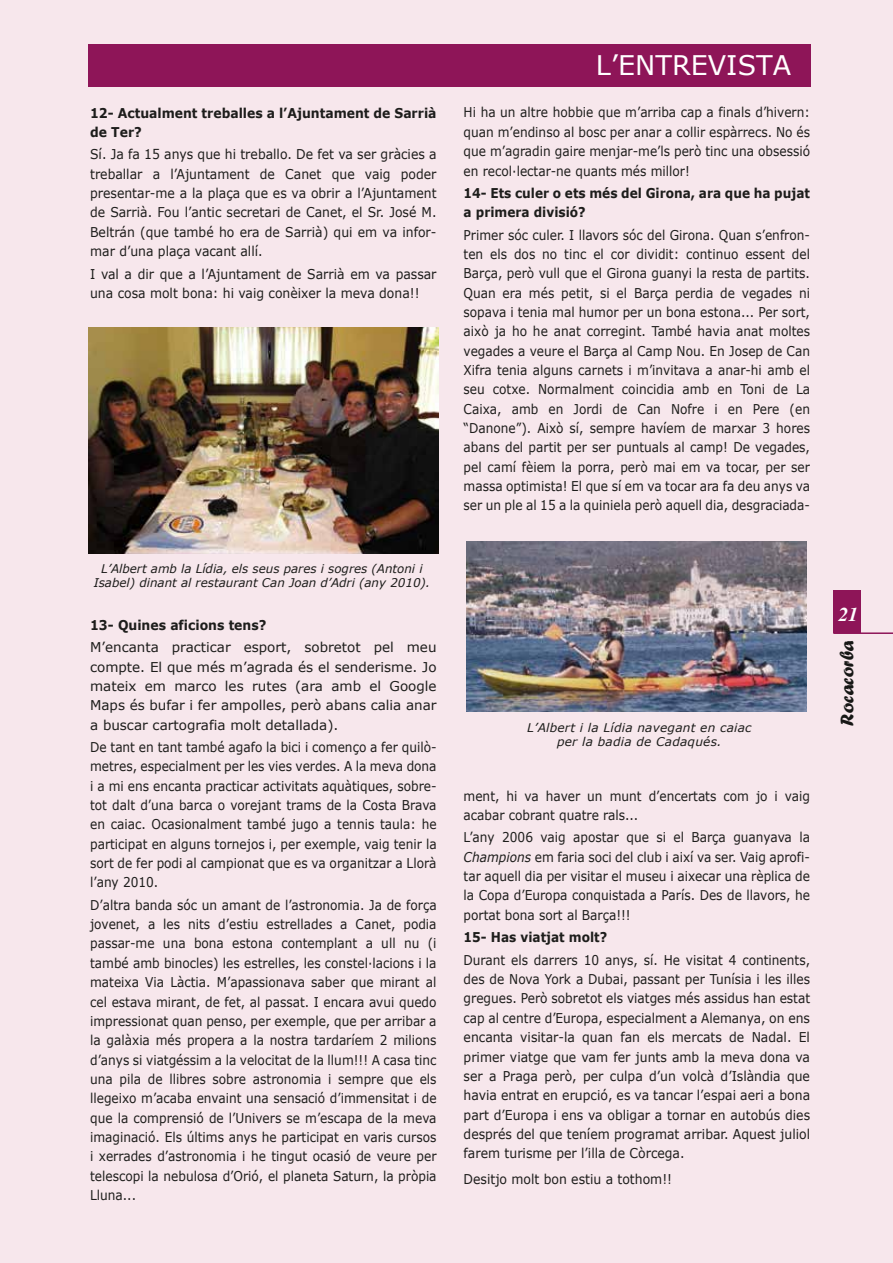
<style>
.page{position:relative;width:893px;height:1263px;background:#f7e7ec}
.page>*{position:absolute;margin:0;border:0;box-sizing:border-box;transform-origin:0 0}
.t1{font:27px "Verdana";color:#fff}
.t2{font:19.5px "Forte";color:#161715}
.t3{font:italic 700 19.5px "Times";color:#fff}
.t4{font:13.5px/19.4px "Verdana";color:#1d1d1b;text-align:justify;scale:.9 1}
.t5{font:13.5px/19.4px "Verdana";color:#1d1d1b;text-align:justify;scale:.92 1}
.t6{font:13.5px/19.4px "Verdana";color:#1d1d1b;text-align:justify}
.t7{font:700 13.5px/19.4px "Verdana";color:#1d1d1b;scale:.9 1}
.t8{font:700 13.5px/19.5px "Verdana";color:#1d1d1b;scale:.92 1}
.t9{font:italic 12px/14.4px "Verdana";color:#1d1d1b;text-align:center}
.t10{font:italic 12px/14.4px "Verdana";letter-spacing:.02em;color:#1d1d1b;text-align:center}
.s1{font-style:italic}
</style>
<div class="page">
<hr style="left:833px;top:632px;width:60px;height:2px;background:#8e1558">
<div style="left:833px;top:590px;width:28px;height:43px;background:#8e1558"></div>
<img style="left:89px;top:327px;width:349px;height:227px">
<img style="left:466px;top:542px;width:341px;height:170px">
<div style="left:88px;top:44px;width:723px;height:43px;background:#8e1558"></div>
<p class="t8" style="left:90px;top:103px;width:378px">12- Actualment treballes a l’Ajuntament de Sarrià de Ter?</p>
<p class="t5" style="left:90px;top:145px;width:378px">Sí. Ja fa 15 anys que hi treballo. De fet va ser gràcies a treballar a l’Ajuntament de Canet que vaig poder presentar-me a la plaça que es va obrir a l’Ajuntament de Sarrià. Fou l’antic secretari de Canet, el Sr. José M.<br>Beltrán (que també ho era de Sarrià) qui em va infor&shy;mar d’una plaça vacant allí.</p>
<p class="t5" style="left:90px;top:264px;width:378px">I val a dir que a l’Ajuntament de Sarrià em va passar una cosa molt bona: hi vaig conèixer la meva dona!!</p>
<p class="t9" style="left:94px;top:561px;width:338px">L’Albert amb la Lídia, els seus pares i sogres (Antoni i<br>Isabel) dinant al restaurant Can Joan d’Adri (any 2010).</p>
<p class="t8" style="left:90px;top:615px;width:193px">13- Quines aficions tens?</p>
<p class="t6" style="left:90px;top:638px;width:348px">M’encanta practicar esport, sobretot pel meu compte. El que més m’agrada és el senderisme. Jo mateix em marco les rutes (ara amb el Google Maps és bufar i fer ampolles, però abans calia anar a buscar cartografia molt detallada).</p>
<p class="t4" style="left:90px;top:738px;width:386px">De tant en tant també agafo la bici i començo a fer quilò&shy;metres, especialment per les vies verdes. A la meva dona i a mi ens encanta practicar activitats aquàtiques, sobre&shy;tot dalt d’una barca o vorejant trams de la Costa Brava en caiac. Ocasionalment també jugo a tennis taula: he participat en alguns tornejos i, per exemple, vaig tenir la sort de fer podi al campionat que es va organitzar a Llorà l’any 2010.</p>
<p class="t4" style="left:90px;top:895px;width:386px">D’altra banda sóc un amant de l’astronomia. Ja de força jovenet, a les nits d’estiu estrellades a Canet, podia passar-me una bona estona contemplant a ull nu (i també amb binocles) les estrelles, les constel·lacions i la mateixa Via Làctia. M’apassionava saber que mirant al cel estava mirant, de fet, al passat. I encara avui quedo impressionat quan penso, per exemple, que per arribar a la galàxia més propera a la nostra tardaríem 2 milions d’anys si viatgéssim a la velocitat de la llum!!! A casa tinc una pila de llibres sobre astronomia i sempre que els llegeixo m’acaba envaint una sensació d’immensitat i de que la comprensió de l’Univers se m’escapa de la meva imaginació. Els últims anys he participat en varis cursos i xerrades d’astronomia i he tingut ocasió de veure per telescopi la nebulosa d’Orió, el planeta Saturn, la pròpia Lluna...</p>
<h1 class="t1" style="left:596px;top:48px;width:197px">L’ENTREVISTA</h1>
<p class="t4" style="left:464px;top:103px;width:386px">Hi ha un altre hobbie que m’arriba cap a finals d’hivern: quan m’endinso al bosc per anar a collir espàrrecs. No és que m’agradin gaire menjar-me’ls però tinc una obsessió en recol·lectar-ne quants més millor!</p>
<p class="t7" style="left:464px;top:183px;width:386px">14- Ets culer o ets més del Girona, ara que ha pujat a primera divisió?</p>
<p class="t4" style="left:464px;top:225px;width:386px">Primer sóc culer. I llavors sóc del Girona. Quan s’enfron&shy;ten els dos no tinc el cor dividit: continuo essent del Barça, però vull que el Girona guanyi la resta de partits.<br>Quan era més petit, si el Barça perdia de vegades ni sopava i tenia mal humor per un bona estona... Per sort, això ja ho he anat corregint. També havia anat moltes vegades a veure el Barça al Camp Nou. En Josep de Can Xifra tenia alguns carnets i m’invitava a anar-hi amb el seu cotxe. Normalment coincidia amb en Toni de La Caixa, amb en Jordi de Can Nofre i en Pere (en “Danone”). Això sí, sempre havíem de marxar 3 hores abans del partit per ser puntuals al camp! De vegades, pel camí fèiem la porra, però mai em va tocar, per ser massa optimista! El que sí em va tocar ara fa deu anys va ser un ple al 15 a la quiniela però aquell dia, desgraciada-</p>
<p class="t10" style="left:527px;top:720px;width:226px">L’Albert i la Lídia navegant en caiac per la badia de Cadaqués.</p>
<p class="t4" style="left:464px;top:786px;width:386px">ment, hi va haver un munt d’encertats com jo i vaig acabar cobrant quatre rals...</p>
<p class="t4" style="left:464px;top:828px;width:386px">L’any 2006 vaig apostar que si el Barça guanyava la <span class="s1">Champions</span> em faria soci del club i així va ser. Vaig aprofi&shy;tar aquell dia per visitar el museu i aixecar una rèplica de la Copa d’Europa conquistada a París. Des de llavors, he portat bona sort al Barça!!!</p>
<p class="t7" style="left:464px;top:928px;width:161px">15- Has viatjat molt?</p>
<p class="t4" style="left:464px;top:950px;width:387px">Durant els darrers 10 anys, sí. He visitat 4 continents, des de Nova York a Dubai, passant per Tunísia i les illes gregues. Però sobretot els viatges més assidus han estat cap al centre d’Europa, especialment a Alemanya, on ens encanta visitar-la quan fan els mercats de Nadal. El primer viatge que vam fer junts amb la meva dona va ser a Praga però, per culpa d’un volcà d’Islàndia que havia entrat en erupció, es va tancar l’espai aeri a bona part d’Europa i ens va obligar a tornar en autobús dies després del que teníem programat arribar. Aquest juliol farem turisme per l’illa de Còrcega.</p>
<p class="t5" style="left:464px;top:1169px;width:228px">Desitjo molt bon estiu a tothom!!</p>
<h2 class="t3" style="left:839px;top:596px;width:21px">21</h2>
<h2 class="t2" style="left:835px;top:725px;width:87px;rotate:-90deg">Rocacorba</h2>
</div>
